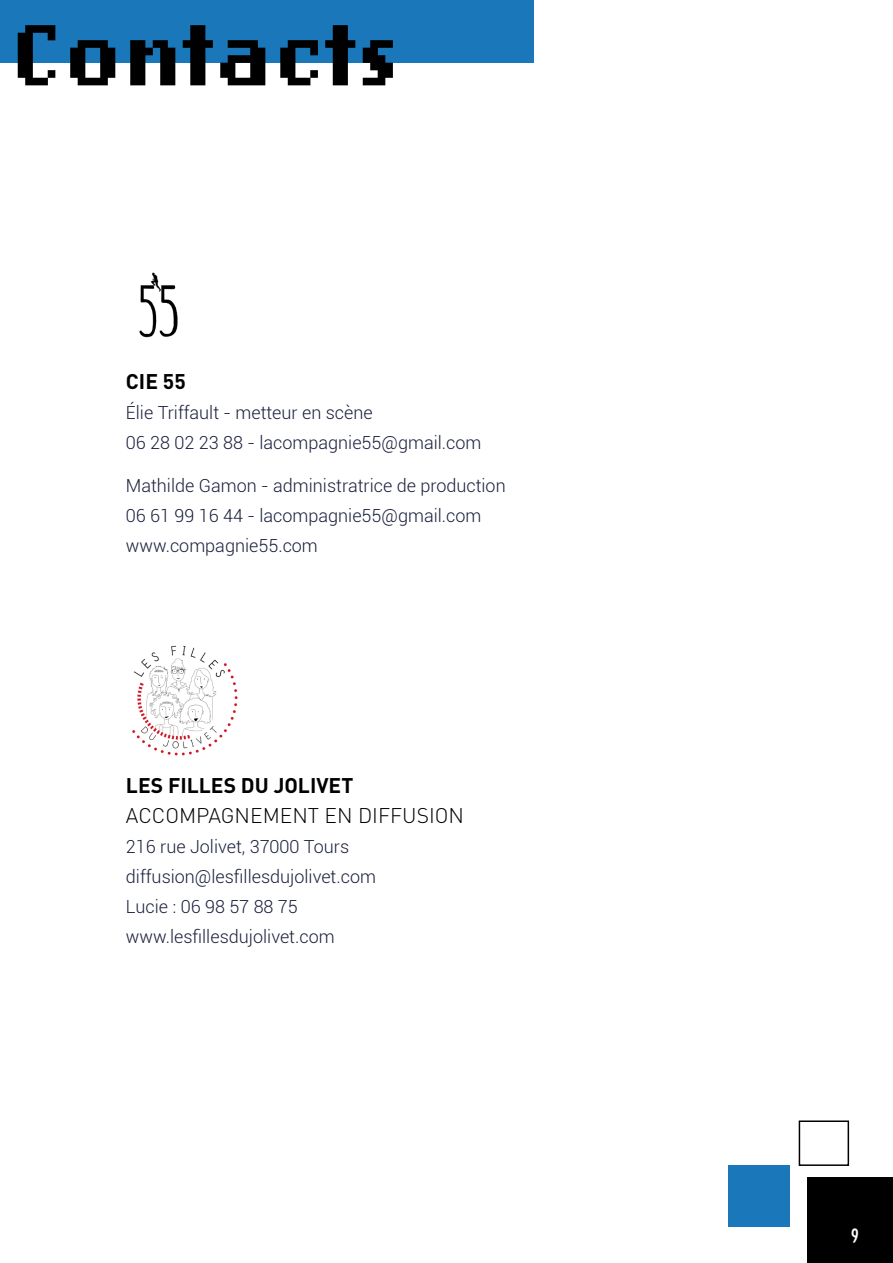
<style>
.page{position:relative;width:893px;height:1263px;background:#fff}
.page>*{position:absolute;margin:0;border:0;box-sizing:border-box;transform-origin:0 0}
.t1{font:700 90px "Lo Res 12 OT";color:#000}
.t2{font:300 21px "DIN";color:#000}
.t3{font:700 21px "DIN";color:#000}
.t4{font:21px "Tomarik Poster";color:#fff}
.t5{font:300 18px/30px "Roboto";color:#1a1f3c}
</style>
<div class="page">
<div style="left:808px;top:1178px;width:85px;height:85px;background:#000"></div>
<div style="left:728px;top:1165px;width:61px;height:61px;background:#1a77ba"></div>
<div style="left:799px;top:1120px;width:50px;height:46px;border:2px solid #000"></div>
<img style="left:132px;top:645px;width:106px;height:111px">
<img style="left:139px;top:272px;width:39px;height:66px">
<div style="left:0;top:0;width:534px;height:62px;background:#1a77ba"></div>
<h1 class="t1" style="left:10px;top:-5px;width:391px">Contacts</h1>
<p class="t3" style="left:126px;top:368px;width:61px">CIE 55</p>
<p class="t5" style="left:126px;top:397px;width:357px">Élie Triffault - metteur en scène<br>06 28 02 23 88 - lacompagnie55@gmail.com</p>
<p class="t5" style="left:126px;top:470px;width:381px">Mathilde Gamon - administratrice de production<br>06 61 99 16 44 - lacompagnie55@gmail.com www.compagnie55.com</p>
<p class="t3" style="left:126px;top:771px;width:229px">LES FILLES DU JOLIVET</p>
<p class="t2" style="left:126px;top:802px;width:340px">ACCOMPAGNEMENT EN DIFFUSION</p>
<p class="t5" style="left:126px;top:831px;width:252px">216 rue Jolivet, 37000 Tours diffusion@lesfillesdujolivet.com<br>Lucie : 06 98 57 88 75 www.lesfillesdujolivet.com</p>
<p class="t4" style="left:850px;top:1220px;width:10px">9</p>
</div>
